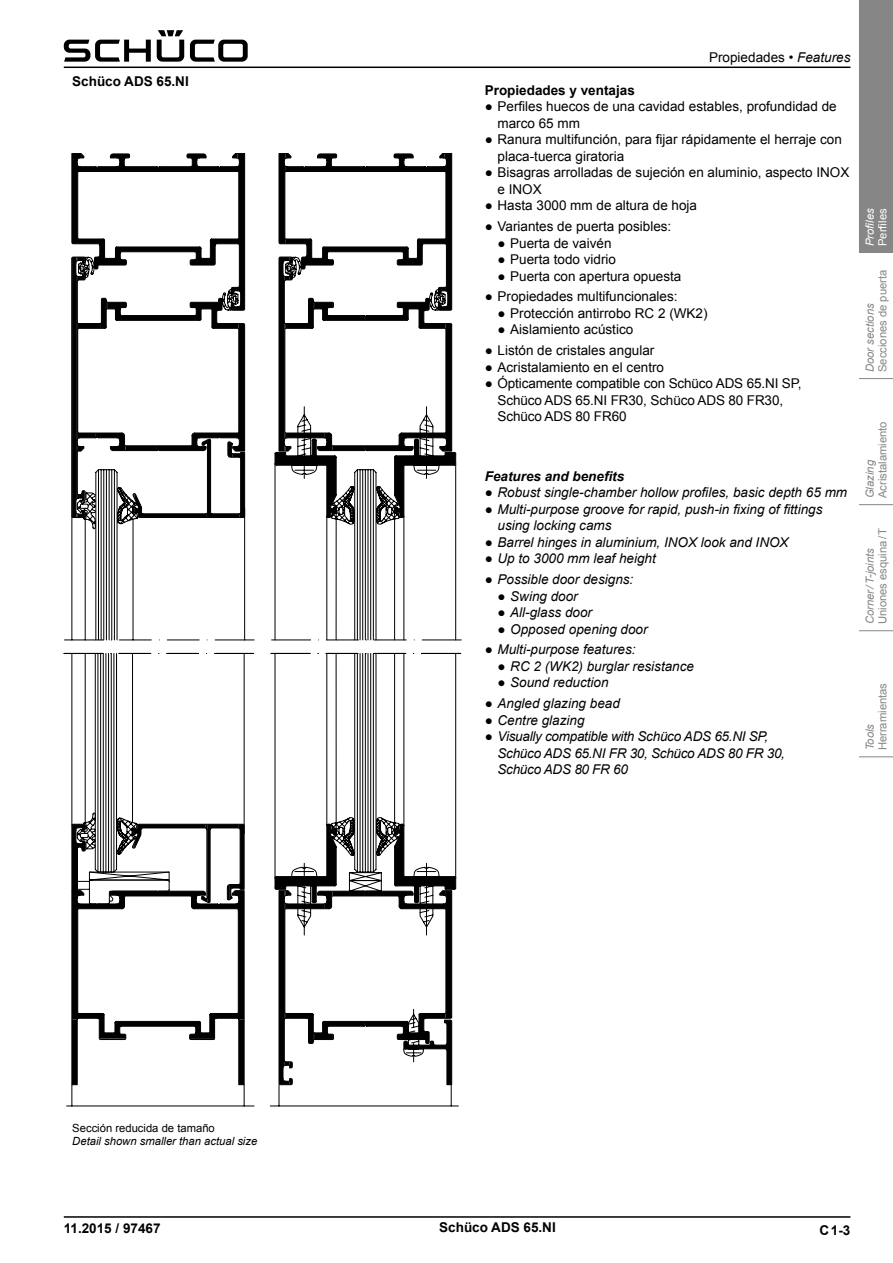
<style>
.page{position:relative;width:893px;height:1263px;background:#fff}
.page>*{position:absolute;margin:0;border:0;box-sizing:border-box;transform-origin:0 0}
.t1{font:13.5px/16.5px "Arial";color:#000}
.t2{font:italic 13.5px/16.5px "Arial";color:#000}
.t3{font:italic 13.5px/16.5px "Arial";letter-spacing:-.02em;color:#000}
.t4{font:700 13.5px "Arial";color:#000}
.t5{font:italic 700 13.5px "Arial";color:#000}
.t6{font:11.25px "Arial";color:#868686}
.t7{font:italic 11.25px "Arial";color:#868686}
.t8{font:italic 11.25px "Arial";color:#000}
.t9{font:11.25px "Arial";color:#000}
.t10{font:italic 11.25px "Arial";color:#fff}
.t11{font:11.25px "Arial";color:#fff}
.s1{font-style:italic}
.s2{font-style:normal}
</style>
<div class="page">
<hr style="left:64px;top:67px;width:786px;height:1px;background:#000">
<hr style="left:64px;top:1216px;width:786px;height:2px;background:#000">
<svg style="left:190px;top:40px;width:58px;height:22px"></svg>
<svg style="left:157px;top:30px;width:27px;height:32px"></svg>
<svg style="left:64px;top:40px;width:87px;height:22px"></svg>
<div style="left:859px;top:0;width:34px;height:253px;background:#868686"></div>
<svg style="left:859px;top:378px;width:34px;height:1px"></svg>
<svg style="left:859px;top:504px;width:34px;height:1px"></svg>
<svg style="left:859px;top:630px;width:34px;height:1px"></svg>
<svg style="left:859px;top:756px;width:34px;height:1px"></svg>
<svg style="left:72px;top:153px;width:173px;height:104px"></svg>
<svg style="left:64px;top:257px;width:182px;height:396px"></svg>
<svg style="left:64px;top:653px;width:181px;height:432px"></svg>
<svg style="left:76px;top:289px;width:179px;height:615px"></svg>
<svg style="left:270px;top:453px;width:192px;height:653px"></svg>
<svg style="left:274px;top:640px;width:182px;height:13px"></svg>
<svg style="left:274px;top:153px;width:182px;height:487px"></svg>
<svg style="left:274px;top:653px;width:182px;height:432px"></svg>
<p class="t4" style="left:72px;top:73px;width:118px">Schüco ADS 65.NI</p>
<p class="t1" style="left:709px;top:49px;width:143px">Propiedades • <span class="s1">Features</span></p>
<p class="t4" style="left:485px;top:81px;width:152px">Propiedades y ventajas</p>
<p class="t1" style="left:497px;top:99px;width:341px;text-indent:-13px">● Perfiles huecos de una cavidad estables, profundidad de marco 65 mm</p>
<p class="t1" style="left:497px;top:132px;width:346px;text-indent:-13px">● Ranura multifunción, para fijar rápidamente el herraje con placa-tuerca giratoria</p>
<p class="t1" style="left:497px;top:165px;width:353px;text-indent:-13px">● Bisagras arrolladas de sujeción en aluminio, aspecto INOX e INOX</p>
<p class="t1" style="left:485px;top:198px;width:214px">● Hasta 3000 mm de altura de hoja</p>
<p class="t1" style="left:485px;top:218px;width:188px">● Variantes de puerta posibles:</p>
<p class="t1" style="left:497px;top:235px;width:116px">● Puerta de vaivén</p>
<p class="t1" style="left:497px;top:251px;width:120px">● Puerta todo vidrio</p>
<p class="t1" style="left:497px;top:268px;width:185px">● Puerta con apertura opuesta</p>
<p class="t1" style="left:485px;top:288px;width:194px">● Propiedades multifuncionales:</p>
<p class="t1" style="left:497px;top:305px;width:212px">● Protección antirrobo RC 2 (WK2)</p>
<p class="t1" style="left:497px;top:321px;width:137px">● Aislamiento acústico</p>
<p class="t1" style="left:485px;top:342px;width:171px">● Listón de cristales angular</p>
<p class="t1" style="left:485px;top:359px;width:181px">● Acristalamiento en el centro</p>
<p class="t1" style="left:497px;top:375px;width:306px;text-indent:-13px">● Ópticamente compatible con Schüco ADS 65.NI SP,<br>Schüco ADS 65.NI FR30, Schüco ADS 80 FR30,<br>Schüco ADS 80 FR60</p>
<p class="t5" style="left:485px;top:467px;width:141px">Features and benefits</p>
<p class="t2" style="left:485px;top:484px;width:364px"><span class="s2">●</span> Robust single-chamber hollow profiles, basic depth 65 mm</p>
<p class="t2" style="left:497px;top:501px;width:326px;text-indent:-13px"><span class="s2">●</span> Multi-purpose groove for rapid, push-in fixing of fittings using locking cams</p>
<p class="t2" style="left:485px;top:534px;width:305px"><span class="s2">●</span> Barrel hinges in aluminium, INOX look and INOX</p>
<p class="t2" style="left:485px;top:550px;width:173px"><span class="s2">●</span> Up to 3000 mm leaf height</p>
<p class="t2" style="left:485px;top:571px;width:150px"><span class="s2">●</span> Possible door designs:</p>
<p class="t2" style="left:497px;top:588px;width:82px"><span class="s2">●</span> Swing door</p>
<p class="t2" style="left:497px;top:604px;width:96px"><span class="s2">●</span> All-glass door</p>
<p class="t2" style="left:497px;top:621px;width:152px"><span class="s2">●</span> Opposed opening door</p>
<p class="t2" style="left:485px;top:641px;width:152px"><span class="s2">●</span> Multi-purpose features:</p>
<p class="t2" style="left:497px;top:658px;width:198px"><span class="s2">●</span> RC 2 (WK2) burglar resistance</p>
<p class="t2" style="left:497px;top:674px;width:113px"><span class="s2">●</span> Sound reduction</p>
<p class="t2" style="left:485px;top:695px;width:137px"><span class="s2">●</span> Angled glazing bead</p>
<p class="t2" style="left:485px;top:712px;width:101px"><span class="s2">●</span> Centre glazing</p>
<p class="t3" style="left:497px;top:728px;width:289px;text-indent:-13px"><span class="s2">●</span> Visually compatible with Schüco ADS 65.NI SP,<br>Schüco ADS 65.NI FR 30, Schüco ADS 80 FR 30,<br>Schüco ADS 80 FR 60</p>
<p class="t10" style="left:862px;top:246px;width:39px;rotate:-90deg">Profiles</p>
<p class="t11" style="left:875px;top:246px;width:39px;rotate:-90deg">Perfiles</p>
<p class="t6" style="left:875px;top:372px;width:104px;rotate:-90deg">Secciones de puerta</p>
<p class="t7" style="left:862px;top:372px;width:70px;rotate:-90deg">Door sections</p>
<p class="t6" style="left:875px;top:498px;width:78px;rotate:-90deg">Acristalamiento</p>
<p class="t7" style="left:862px;top:498px;width:40px;rotate:-90deg">Glazing</p>
<p class="t6" style="left:875px;top:624px;width:98px;rotate:-90deg">Uniones esquina/T</p>
<p class="t7" style="left:862px;top:624px;width:78px;rotate:-90deg">Corner/T-joints</p>
<p class="t6" style="left:875px;top:750px;width:69px;rotate:-90deg">Herramientas</p>
<p class="t7" style="left:862px;top:750px;width:28px;rotate:-90deg">Tools</p>
<p class="t9" style="left:72px;top:1120px;width:144px">Sección reducida de tamaño</p>
<p class="t8" style="left:72px;top:1134px;width:187px">Detail shown smaller than actual size</p>
<p class="t4" style="left:64px;top:1219px;width:98px">11.2015 / 97467</p>
<p class="t4" style="left:439px;top:1219px;width:118px">Schüco ADS 65.NI</p>
<p class="t4" style="left:819px;top:1221px;width:32px">C1-3</p>
</div>
